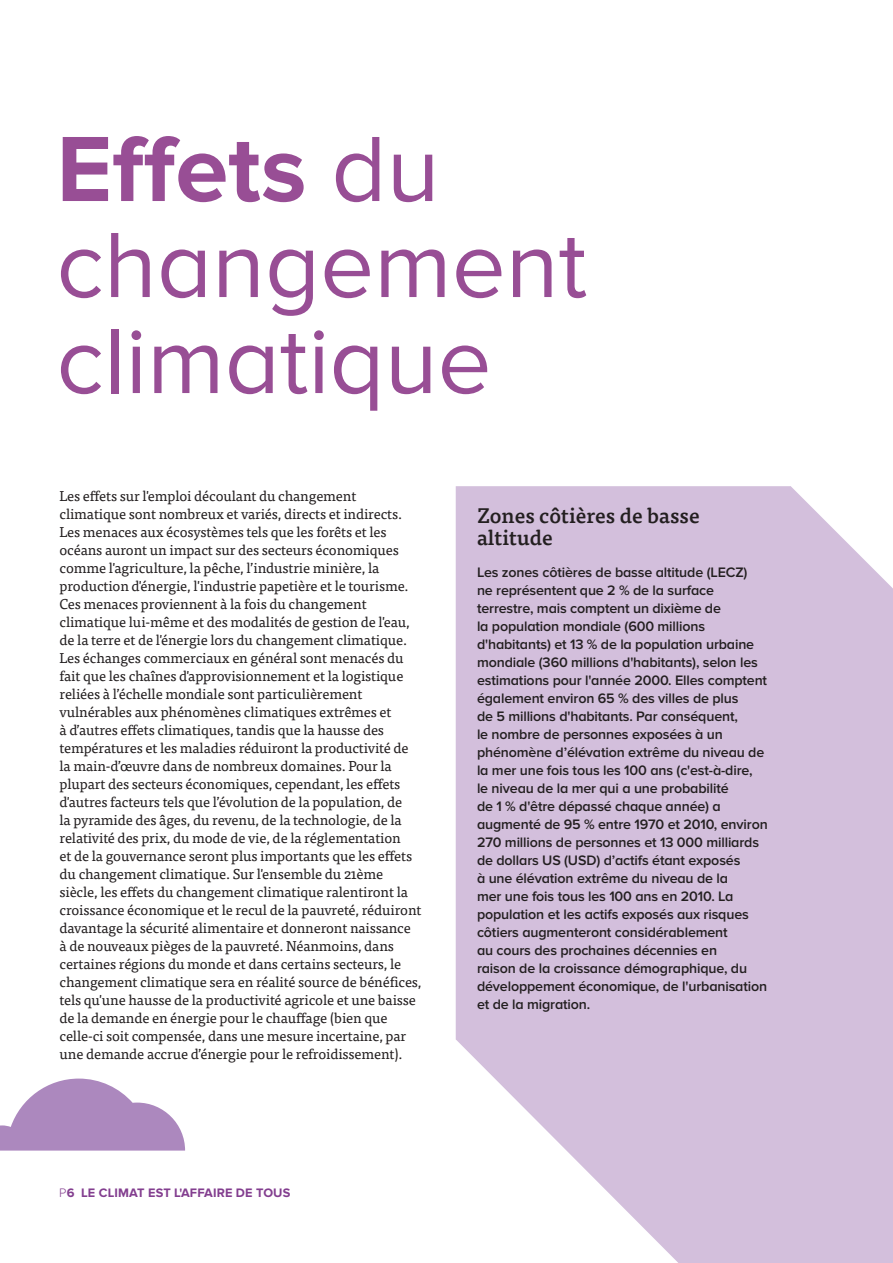
<style>
.page{position:relative;width:893px;height:1263px;background:#fff}
.page>*{position:absolute;margin:0;border:0;box-sizing:border-box;transform-origin:0 0}
.H1_-_Medium{font:96px/96px "Proxima Nova";color:#984e95}
.Callout_Box_-_H1{font:500 21px/22.5px "Tisa Pro";color:#231f20}
.t1{font:14.25px/18px "Tisa Pro";letter-spacing:-.01em;color:#231f20}
.Callout_Box_-_Standa{font:600 14.25px/18px "Proxima Nova";letter-spacing:-.01em;color:#231f20}
.Page_Number{font:700 12.75px "Proxima Nova";letter-spacing:.01em;color:#833e8f}
.s1{font-weight:700}
.s2{font-weight:300}
</style>
<div class="page">
<svg style="left:456px;top:487px;width:437px;height:776px;fill:#d3bfdc"></svg>
<div style="left:456px;top:486px;width:335px;height:553px;background:#d3bfdc"></div>
<svg style="left:0;top:1078px;width:185px;height:72px"></svg>
<p class="H1_-_Medium" style="left:56px;top:123px;width:532px"><span class="s1">EFFETS</span> du changement climatique</p>
<p class="t1" style="left:60px;top:486px;width:363px">Les effets sur l'emploi découlant du changement climatique sont nombreux et variés, directs et indirects.<br>Les menaces aux écosystèmes tels que les forêts et les océans auront un impact sur des secteurs économiques comme l'agriculture, la pêche, l’industrie minière, la production d'énergie, l'industrie papetière et le tourisme.<br>Ces menaces proviennent à la fois du changement climatique lui-même et des modalités de gestion de l'eau, de la terre et de l'énergie lors du changement climatique.<br>Les échanges commerciaux en général sont menacés du fait que les chaînes d'approvisionnement et la logistique reliées à l’échelle mondiale sont particulièrement vulnérables aux phénomènes climatiques extrêmes et<br>à d’autres effets climatiques, tandis que la hausse des températures et les maladies réduiront la productivité de la main-d’œuvre dans de nombreux domaines. Pour la plupart des secteurs économiques, cependant, les effets d'autres facteurs tels que l’évolution de la population, de<br>la pyramide des âges, du revenu, de la technologie, de la relativité des prix, du mode de vie, de la réglementation<br>et de la gouvernance seront plus importants que les effets du changement climatique. Sur l'ensemble du 21ème siècle, les effets du changement climatique ralentiront la croissance économique et le recul de la pauvreté, réduiront davantage la sécurité alimentaire et donneront naissance à de nouveaux pièges de la pauvreté. Néanmoins, dans certaines régions du monde et dans certains secteurs, le changement climatique sera en réalité source de bénéfices, tels qu'une hausse de la productivité agricole et une baisse de la demande en énergie pour le chauffage (bien que celle-ci soit compensée, dans une mesure incertaine, par une demande accrue d’énergie pour le refroidissement).</p>
<p class="Page_Number" style="left:59px;top:1185px;width:233px"><span class="s2">P</span>6 LE CLIMAT EST L'AFFAIRE DE TOUS</p>
<p class="Callout_Box_-_H1" style="left:477px;top:503px;width:224px">Zones côtières de basse altitude</p>
<p class="Callout_Box_-_Standa" style="left:477px;top:563px;width:292px">Les zones côtières de basse altitude (LECZ)<br>ne représentent que 2 % de la surface terrestre, mais comptent un dixième de<br>la population mondiale (600 millions d'habitants) et 13 % de la population urbaine mondiale (360 millions d'habitants), selon les estimations pour l'année 2000. Elles comptent également environ 65 % des villes de plus<br>de 5 millions d'habitants. Par conséquent,<br>le nombre de personnes exposées à un phénomène d’élévation extrême du niveau de la mer une fois tous les 100 ans (c'est-à-dire,<br>le niveau de la mer qui a une probabilité<br>de 1 % d'être dépassé chaque année) a augmenté de 95 % entre 1970 et 2010, environ 270 millions de personnes et 13 000 milliards de dollars US (USD) d’actifs étant exposés<br>à une élévation extrême du niveau de la<br>mer une fois tous les 100 ans en 2010. La population et les actifs exposés aux risques côtiers augmenteront considérablement<br>au cours des prochaines décennies en<br>raison de la croissance démographique, du développement économique, de l'urbanisation et de la migration.</p>
</div>
